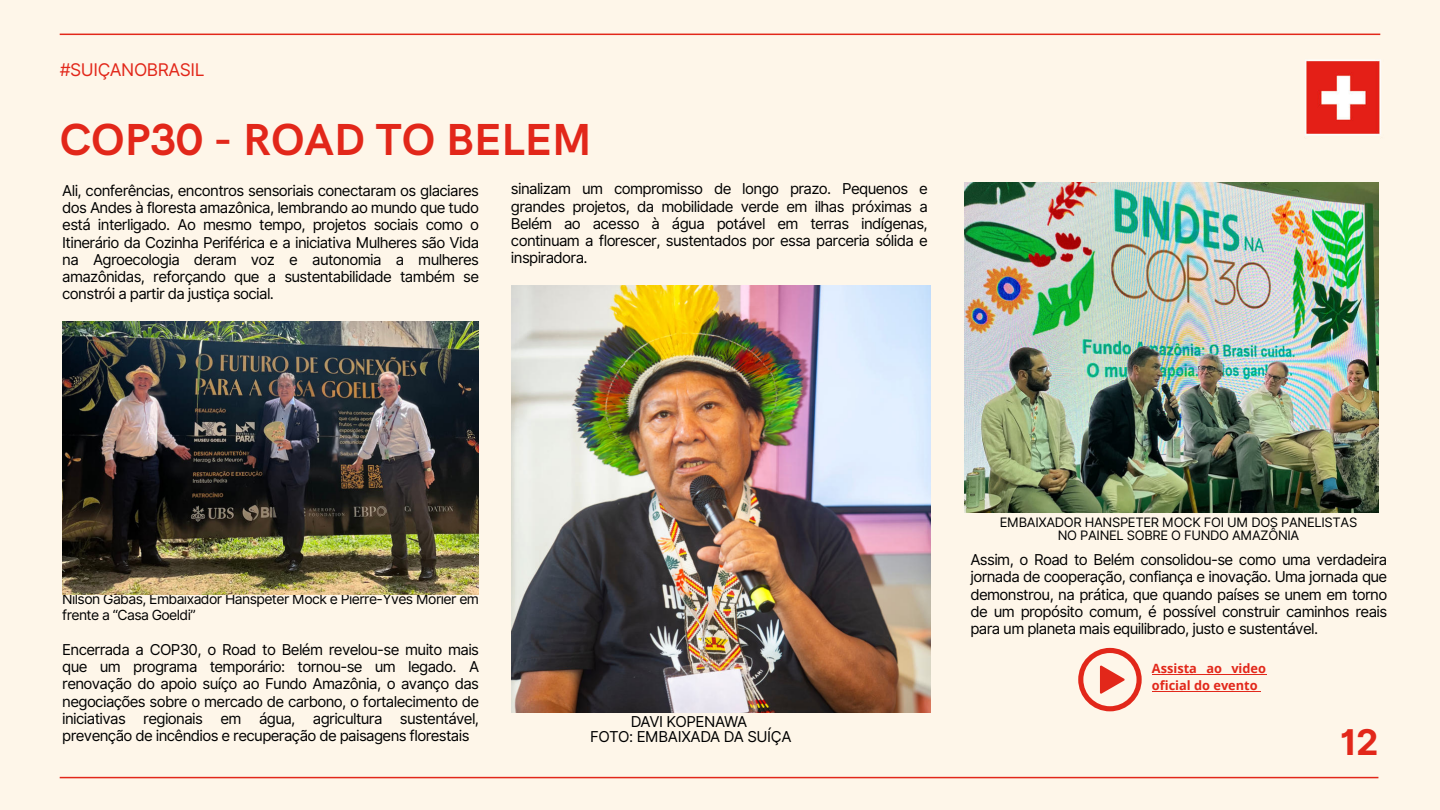
<style>
.page{position:relative;width:1440px;height:810px;background:#fef6e9}
.page>*{position:absolute;margin:0;border:0;box-sizing:border-box;transform-origin:0 0}
.t1{font:700 45px "HK Grotesk";color:#e2271a}
.t2{font:700 35.5px "Inter";color:#e2271a}
.t3{font:17.5px "Inter";letter-spacing:-.025em;color:#e2271a}
.t4{font:15px/17.2px "Inter";letter-spacing:-.04em;color:#000;text-align:justify}
.t5{font:14px/16.5px "Inter";letter-spacing:-.04em;color:#000}
.t6{font:13px/12.8px "Inter";letter-spacing:-.025em;color:#000;text-align:center}
.t7{font:700 12.8px/17.2px "Open Sans";color:#e2271a}
</style>
<div class="page">
<hr style="left:60px;top:777px;width:1318px;height:1px;background:#e2271a">
<hr style="left:60px;top:34px;width:1320px;height:1px;background:#e2271a">
<img style="left:1305px;top:59px;width:76px;height:76px">
<svg style="left:1078px;top:648px;width:64px;height:63px"></svg>
<hr style="left:1152px;top:674px;width:114px;height:1px;background:#e2271a">
<hr style="left:1152px;top:691px;width:106px;height:1px;background:#e2271a">
<img style="left:62px;top:322px;width:416px;height:273px">
<img style="left:964px;top:183px;width:414px;height:329px">
<img style="left:512px;top:285px;width:418px;height:428px">
<p class="t3" style="left:60px;top:57px;width:146px">#SUIÇANOBRASIL</p>
<h1 class="t1" style="left:60px;top:106px;width:534px">COP30 - ROAD TO BELEM</h1>
<p class="t4" style="left:62px;top:182px;width:418px">Ali, conferências, encontros sensoriais conectaram os glaciares dos Andes à floresta amazônica, lembrando ao mundo que tudo está interligado. Ao mesmo tempo, projetos sociais como o Itinerário da Cozinha Periférica e a iniciativa Mulheres são Vida na Agroecologia deram voz e autonomia a mulheres amazônidas, reforçando que a sustentabilidade também se constrói a partir da justiça social.</p>
<p class="t4" style="left:511px;top:180px;width:418px">sinalizam um compromisso de longo prazo. Pequenos e grandes projetos, da mobilidade verde em ilhas próximas a Belém ao acesso à água potável em terras indígenas, continuam a florescer, sustentados por essa parceria sólida e inspiradora.</p>
<p class="t5" style="left:62px;top:591px;width:418px">Nilson Gabas, Embaixador Hanspeter Mock e Pierre-Yves Morier em frente a “Casa Goeldi”</p>
<p class="t4" style="left:62px;top:641px;width:418px">Encerrada a COP30, o Road to Belém revelou-se muito mais que um programa temporário: tornou-se um legado. A renovação do apoio suíço ao Fundo Amazônia, o avanço das negociações sobre o mercado de carbono, o fortalecimento de iniciativas regionais em água, agricultura sustentável, prevenção de incêndios e recuperação de paisagens florestais</p>
<p class="t4" style="left:590px;top:714px;width:203px;line-height:15px;text-align:center">DAVI KOPENAWA<br>FOTO: EMBAIXADA DA SUÍÇA</p>
<p class="t6" style="left:1000px;top:516px;width:359px">EMBAIXADOR HANSPETER MOCK FOI UM DOS PANELISTAS<br>NO PAINEL SOBRE O FUNDO AMAZÔNIA</p>
<p class="t4" style="left:970px;top:551px;width:418px">Assim, o Road to Belém consolidou-se como uma verdadeira jornada de cooperação, confiança e inovação. Uma jornada que demonstrou, na prática, que quando países se unem em torno de um propósito comum, é possível construir caminhos reais para um planeta mais equilibrado, justo e sustentável.</p>
<p class="t7" style="left:1152px;top:659px;width:116px">Assista ao video oficial do evento</p>
<h2 class="t2" style="left:1340px;top:716px;width:40px">12</h2>
</div>
